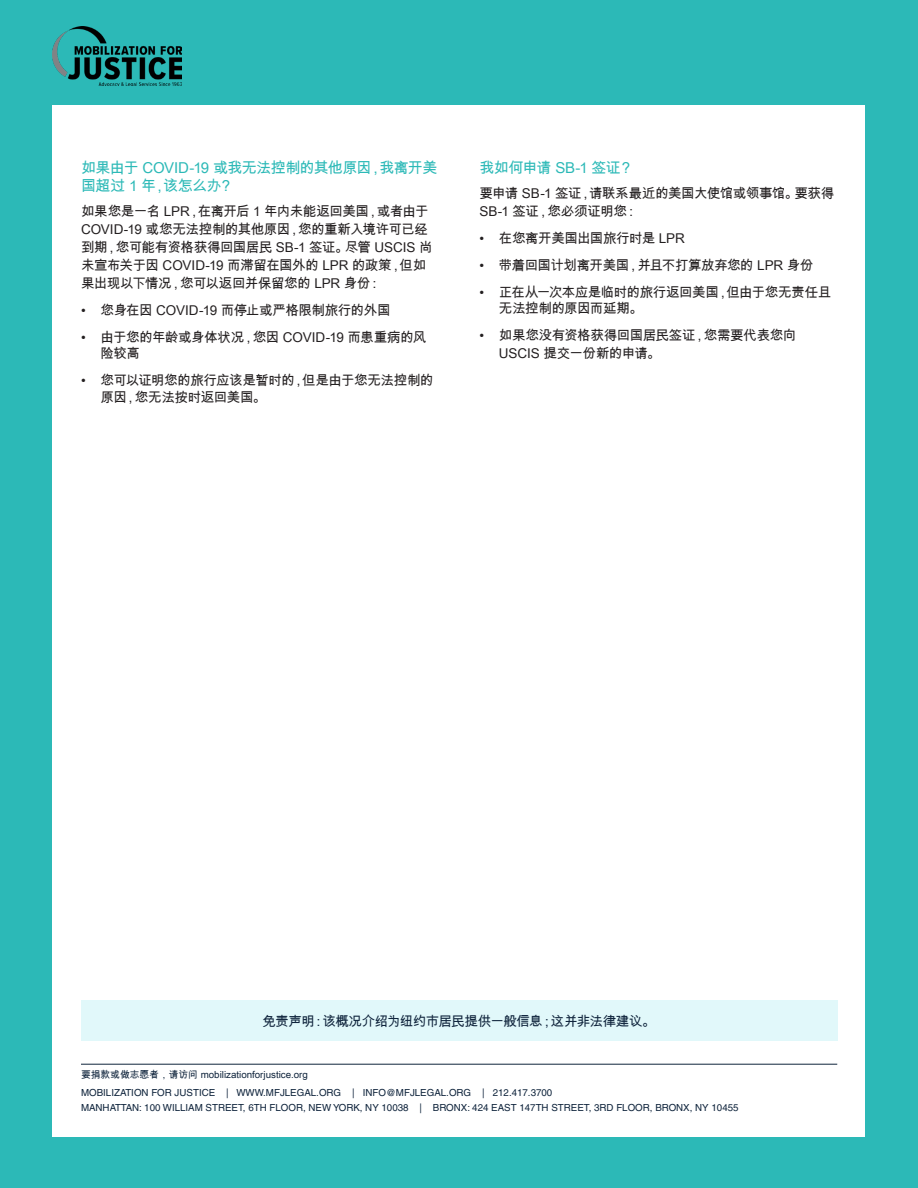
<style>
.page{position:relative;width:918px;height:1188px;background:#2cb9b7}
.page>*{position:absolute;margin:0;border:0;box-sizing:border-box;transform-origin:0 0}
.Paragraph_Style_2{font:15px/18px "Arial Unicode MS";letter-spacing:-.04em;color:#2cb9b7}
.Paragraph_Style_3{font:13.5px/18px "Arial Unicode MS";letter-spacing:-.03em;color:#231f20}
.Paragraph_Style_2-2{font:13.5px "Arial Unicode MS";letter-spacing:-.04em;color:#0f243c}
.t1{font:9.75px "Helvetica LT Pro";color:#0f243c}
.t2{font:9.75px "Arial Unicode MS";color:#0f243c}
</style>
<div class="page">
<div style="left:53px;top:105px;width:812px;height:1032px;background:#fff"></div>
<img style="left:53px;top:27px;width:128px;height:59px">
<div style="left:81px;top:1001px;width:756px;height:40px;background:#e1f8fa"></div>
<hr style="left:81px;top:1064px;width:756px;height:1px;background:#0f243c">
<p class="Paragraph_Style_2" style="left:81px;top:158px;width:358px">如果由于 COVID-19 或我无法控制的其他原因，我离开美国超过 1 年，该怎么办？</p>
<p class="Paragraph_Style_3" style="left:81px;top:202px;width:353px">如果您是一名 LPR，在离开后 1 年内未能返回美国，或者由于COVID-19 或您无法控制的其他原因，您的重新入境许可已经到期，您可能有资格获得回国居民 SB-1 签证。尽管 USCIS 尚未宣布关于因 COVID-19 而滞留在国外的 LPR 的政策，但如果出现以下情况，您可以返回并保留您的 LPR 身份：</p>
<p class="Paragraph_Style_3" style="left:81px;top:301px;width:311px">• 您身在因 COVID-19 而停止或严格限制旅行的外国</p>
<p class="Paragraph_Style_3" style="left:100px;top:328px;width:328px;line-height:16.5px;text-indent:-20px">• 由于您的年龄或身体状况，您因 COVID-19 而患重病的风险较高</p>
<p class="Paragraph_Style_3" style="left:100px;top:372px;width:335px;line-height:16.5px;text-indent:-20px">• 您可以证明您的旅行应该是暂时的，但是由于您无法控制的原因，您无法按时返回美国。</p>
<p class="Paragraph_Style_2" style="left:479px;top:158px;width:156px">我如何申请 SB-1 签证？</p>
<p class="Paragraph_Style_3" style="left:479px;top:184px;width:357px">要申请 SB-1 签证，请联系最近的美国大使馆或领事馆。要获得<br>SB-1 签证，您必须证明您：</p>
<p class="Paragraph_Style_3" style="left:479px;top:229px;width:207px">• 在您离开美国出国旅行时是 LPR</p>
<p class="Paragraph_Style_3" style="left:479px;top:256px;width:335px">• 带着回国计划离开美国，并且不打算放弃您的 LPR 身份</p>
<p class="Paragraph_Style_3" style="left:499px;top:283px;width:334px;line-height:16.5px;text-indent:-20px">• 正在从一次本应是临时的旅行返回美国，但由于您无责任且无法控制的原因而延期。</p>
<p class="Paragraph_Style_3" style="left:499px;top:326px;width:299px;text-indent:-20px">• 如果您没有资格获得回国居民签证，您需要代表您向<br>USCIS 提交一份新的申请。</p>
<p class="Paragraph_Style_2-2" style="left:262px;top:1011px;width:395px">免责声明：该概况介绍为纽约市居民提供一般信息；这并非法律建议。</p>
<p class="t2" style="left:81px;top:1067px;width:228px">要捐款或做志愿者，请访问 mobilizationforjustice.org</p>
<p class="t1" style="left:81px;top:1087px;width:473px">MOBILIZATION FOR JUSTICE | WWW.MFJLEGAL.ORG | INFO@MFJLEGAL.ORG | 212.417.3700</p>
<p class="t1" style="left:81px;top:1102px;width:659px">MANHATTAN: 100 WILLIAM STREET, 6TH FLOOR, NEW YORK, NY 10038 | BRONX: 424 EAST 147TH STREET, 3RD FLOOR, BRONX, NY 10455</p>
</div>
